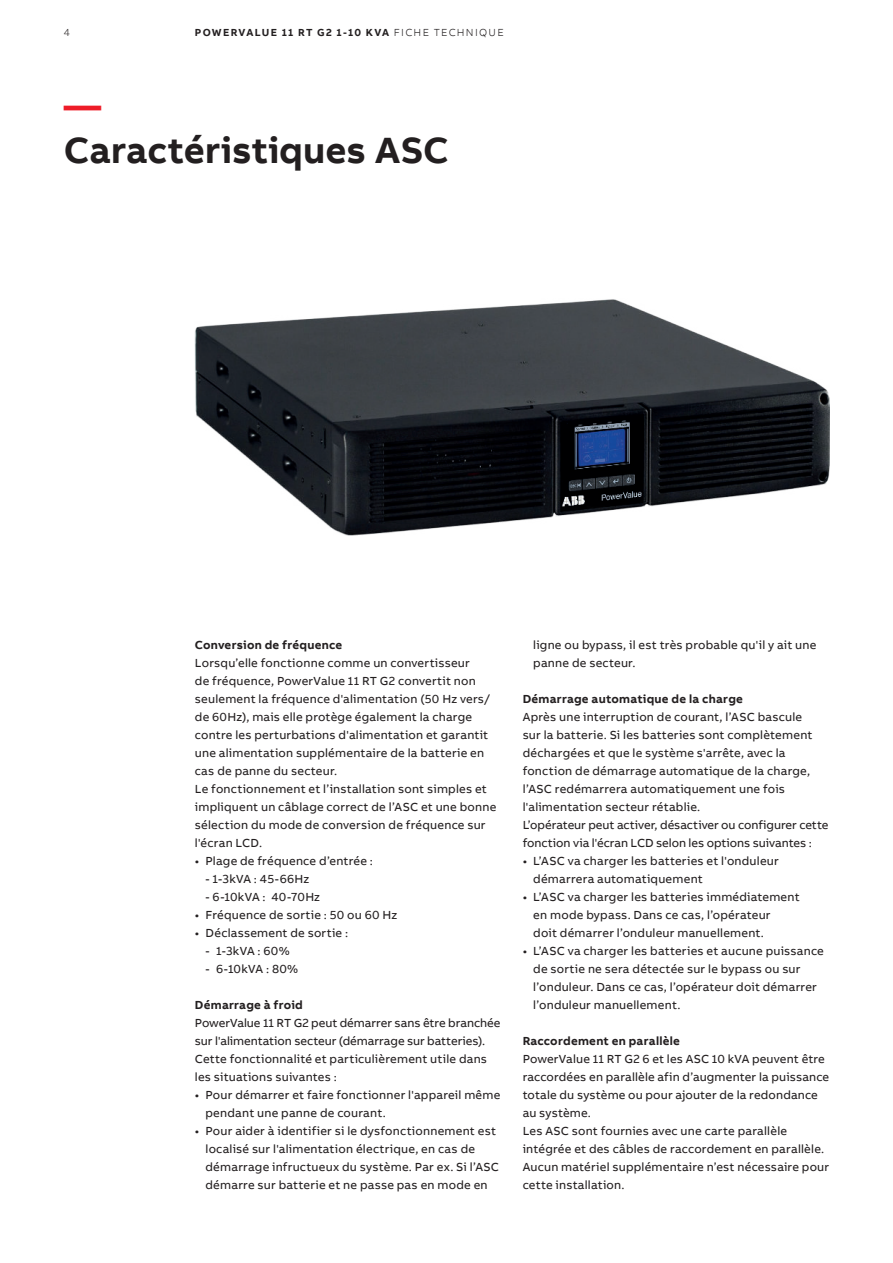
<style>
.page{position:relative;width:893px;height:1263px;background:#fff}
.page>*{position:absolute;margin:0;border:0;box-sizing:border-box;transform-origin:0 0}
.t1{font:700 37.5px "AB Bvoice";color:#231f20}
.t2{font:700 37.5px "AB Bvoice";color:#ee1c28}
.t3{font:12px/18px "AB Bvoice";letter-spacing:.015em;color:#231f20}
.t4{font:700 12px "AB Bvoice";letter-spacing:.02em;color:#231f20}
.t5{font:700 10.5px "AB Bvoice";letter-spacing:.12em;color:#231f20}
.t6{font:300 10.5px "AB Bvoice";color:#231f20}
.s1{font-weight:300}
</style>
<div class="page">
<img style="left:195px;top:299px;width:634px;height:237px">
<p class="t6" style="left:64px;top:26px;width:8px">4</p>
<p class="t5" style="left:195px;top:26px;width:310px">POWERVALUE 11 RT G2 1-10 KVA <span class="s1">FICHE TECHNIQUE</span></p>
<h1 class="t2" style="left:64px;top:84px;width:39px">—</h1>
<h1 class="t1" style="left:64px;top:129px;width:387px">Caractéristiques ASC</h1>
<p class="t4" style="left:195px;top:638px;width:149px">Conversion de fréquence</p>
<p class="t3" style="left:195px;top:654px;width:303px">Lorsqu’elle fonctionne comme un convertisseur<br>de fréquence, PowerValue 11 RT G2 convertit non seulement la fréquence d'alimentation (50 Hz vers/ de 60Hz), mais elle protège également la charge contre les perturbations d'alimentation et garantit une alimentation supplémentaire de la batterie en cas de panne du secteur.<br>Le fonctionnement et l’installation sont simples et impliquent un câblage correct de l’ASC et une bonne sélection du mode de conversion de fréquence sur l'écran LCD.</p>
<p class="t3" style="left:195px;top:852px;width:180px">• Plage de fréquence d’entrée :</p>
<p class="t3" style="left:206px;top:870px;width:105px">- 1-3kVA : 45-66Hz</p>
<p class="t3" style="left:206px;top:888px;width:116px">- 6-10kVA : 40-70Hz</p>
<p class="t3" style="left:195px;top:906px;width:204px">• Fréquence de sortie : 50 ou 60 Hz</p>
<p class="t3" style="left:195px;top:924px;width:155px">• Déclassement de sortie :</p>
<p class="t3" style="left:206px;top:942px;width:86px">- 1-3kVA : 60%</p>
<p class="t3" style="left:206px;top:960px;width:94px">- 6-10kVA : 80%</p>
<p class="t4" style="left:195px;top:998px;width:109px">Démarrage à froid</p>
<p class="t3" style="left:195px;top:1014px;width:307px">PowerValue 11 RT G2 peut démarrer sans être branchée sur l'alimentation secteur (démarrage sur batteries).<br>Cette fonctionnalité et particulièrement utile dans les situations suivantes :</p>
<p class="t3" style="left:206px;top:1086px;width:296px;text-indent:-11px">• Pour démarrer et faire fonctionner l'appareil même pendant une panne de courant.</p>
<p class="t3" style="left:206px;top:1122px;width:295px;text-indent:-11px">• Pour aider à identifier si le dysfonctionnement est localisé sur l'alimentation électrique, en cas de démarrage infructueux du système. Par ex. Si l’ASC démarre sur batterie et ne passe pas en mode en</p>
<p class="t3" style="left:533px;top:636px;width:285px">ligne ou bypass, il est très probable qu'il y ait une panne de secteur.</p>
<p class="t4" style="left:523px;top:692px;width:222px">Démarrage automatique de la charge</p>
<p class="t3" style="left:523px;top:708px;width:307px">Après une interruption de courant, l’ASC bascule<br>sur la batterie. Si les batteries sont complètement déchargées et que le système s'arrête, avec la fonction de démarrage automatique de la charge, l’ASC redémarrera automatiquement une fois l'alimentation secteur rétablie.<br>L’opérateur peut activer, désactiver ou configurer cette fonction via l'écran LCD selon les options suivantes :</p>
<p class="t3" style="left:533px;top:852px;width:247px;text-indent:-11px">• L’ASC va charger les batteries et l'onduleur démarrera automatiquement</p>
<p class="t3" style="left:533px;top:888px;width:268px;text-indent:-11px">• L’ASC va charger les batteries immédiatement en mode bypass. Dans ce cas, l’opérateur<br>doit démarrer l’onduleur manuellement.</p>
<p class="t3" style="left:533px;top:942px;width:292px;text-indent:-11px">• L’ASC va charger les batteries et aucune puissance de sortie ne sera détectée sur le bypass ou sur l’onduleur. Dans ce cas, l’opérateur doit démarrer l’onduleur manuellement.</p>
<p class="t4" style="left:523px;top:1034px;width:159px">Raccordement en parallèle</p>
<p class="t3" style="left:523px;top:1050px;width:308px">PowerValue 11 RT G2 6 et les ASC 10 kVA peuvent être raccordées en parallèle afin d’augmenter la puissance totale du système ou pour ajouter de la redondance au système.<br>Les ASC sont fournies avec une carte parallèle intégrée et des câbles de raccordement en parallèle.<br>Aucun matériel supplémentaire n’est nécessaire pour cette installation.</p>
</div>
